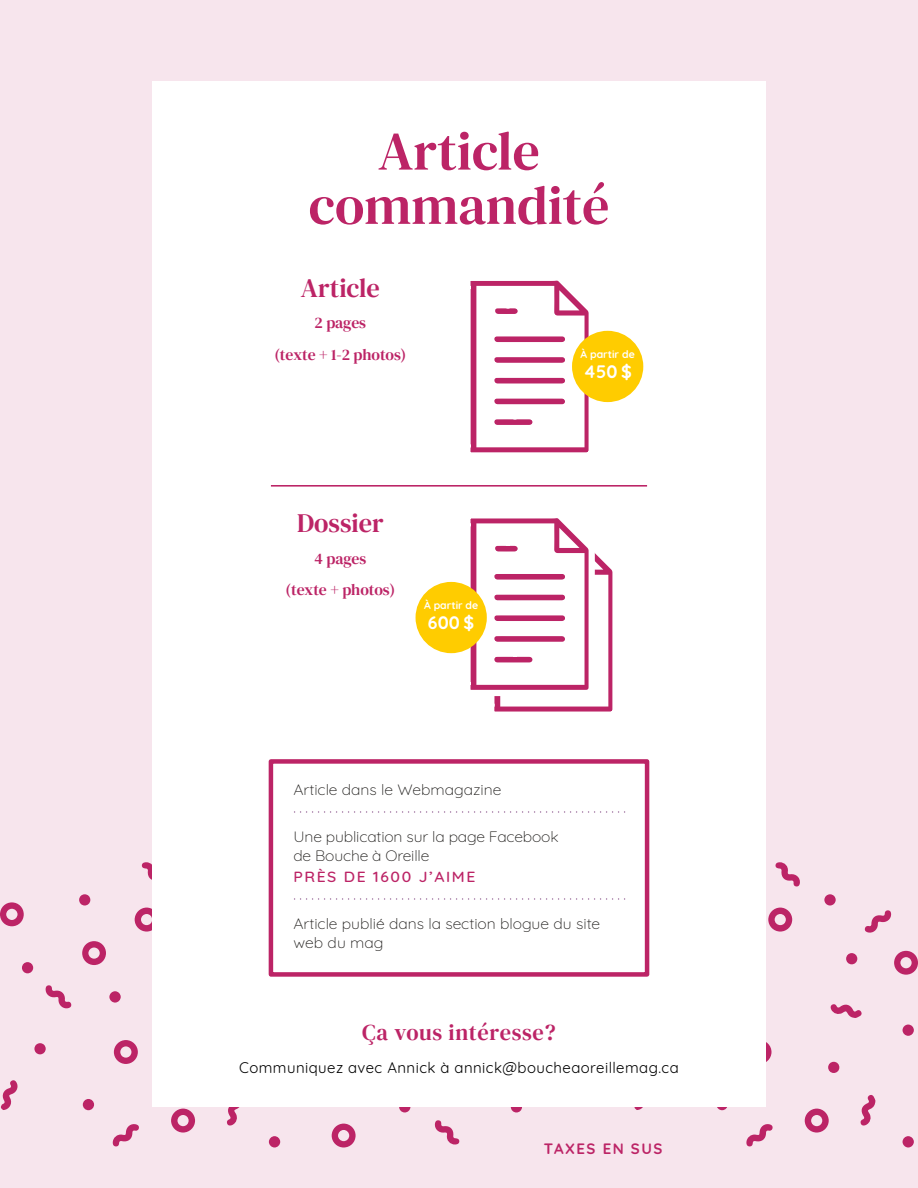
<style>
.page{position:relative;width:918px;height:1188px;background:#f7e5ed}
.page>*{position:absolute;margin:0;border:0;box-sizing:border-box;transform-origin:0 0}
.t1{font:54.3px/54.3px "DM Serif Text";color:#bc2466;text-align:center}
.t2{font:26.55px "DM Serif Text";color:#bc2466}
.t3{font:22.5px "DM Serif Text";letter-spacing:.03em;color:#bc2466}
.t4{font:700 18px "Quicksand";color:#fff}
.t5{font:15.75px/31.5px "DM Serif Text";letter-spacing:-.005em;color:#bc2466;text-align:center}
.t6{font:300 15px/19.5px "Quicksand";color:#1e1c1a;scale:1.05 1}
.t7{font:15px "Quicksand";letter-spacing:.03em;color:#000}
.t8{font:500 15px "Quicksand";letter-spacing:.1em;color:#bc2466;scale:1.05 1}
.t9{font:700 15px "Quicksand";letter-spacing:.1em;color:#bc2466}
.t10{font:700 10.5px "Quicksand";color:#fff}
</style>
<div class="page">
<svg style="left:114px;top:1040px;width:24px;height:24px"></svg>
<svg style="left:171px;top:1109px;width:24px;height:24px"></svg>
<svg style="left:135px;top:908px;width:17px;height:24px"></svg>
<svg style="left:0;top:902px;width:24px;height:24px"></svg>
<svg style="left:82px;top:941px;width:24px;height:24px"></svg>
<svg style="left:113px;top:1124px;width:26px;height:23px"></svg>
<svg style="left:45px;top:985px;width:27px;height:24px"></svg>
<svg style="left:1px;top:1080px;width:17px;height:30px"></svg>
<svg style="left:142px;top:862px;width:10px;height:18px"></svg>
<svg style="left:227px;top:1107px;width:13px;height:19px"></svg>
<div style="left:269px;top:1136px;width:11px;height:12px;background:#bc2466;border-radius:50%"></div>
<div style="left:83px;top:1099px;width:11px;height:11px;background:#bc2466;border-radius:50%"></div>
<div style="left:109px;top:991px;width:12px;height:12px;background:#bc2466;border-radius:50%"></div>
<div style="left:34px;top:1043px;width:12px;height:11px;background:#bc2466;border-radius:50%"></div>
<div style="left:79px;top:894px;width:11px;height:12px;background:#bc2466;border-radius:50%"></div>
<div style="left:22px;top:962px;width:11px;height:11px;background:#bc2466;border-radius:50%"></div>
<svg style="left:766px;top:1042px;width:6px;height:20px"></svg>
<svg style="left:894px;top:951px;width:24px;height:24px"></svg>
<svg style="left:805px;top:1109px;width:24px;height:24px"></svg>
<svg style="left:768px;top:908px;width:24px;height:24px"></svg>
<svg style="left:746px;top:1124px;width:27px;height:23px"></svg>
<svg style="left:634px;top:1107px;width:9px;height:3px"></svg>
<svg style="left:865px;top:910px;width:26px;height:23px"></svg>
<svg style="left:830px;top:1004px;width:32px;height:14px"></svg>
<svg style="left:775px;top:862px;width:25px;height:25px"></svg>
<svg style="left:860px;top:1095px;width:15px;height:31px"></svg>
<div style="left:903px;top:1025px;width:11px;height:11px;background:#bc2466;border-radius:50%"></div>
<div style="left:903px;top:1136px;width:11px;height:12px;background:#bc2466;border-radius:50%"></div>
<div style="left:824px;top:894px;width:12px;height:12px;background:#bc2466;border-radius:50%"></div>
<div style="left:846px;top:953px;width:11px;height:11px;background:#bc2466;border-radius:50%"></div>
<svg style="left:716px;top:1099px;width:12px;height:11px"></svg>
<div style="left:828px;top:1062px;width:11px;height:11px;background:#bc2466;border-radius:50%"></div>
<svg style="left:332px;top:1124px;width:24px;height:24px"></svg>
<svg style="left:434px;top:1120px;width:25px;height:25px"></svg>
<div style="left:399px;top:1101px;width:11px;height:12px;background:#bc2466;border-radius:50%"></div>
<div style="left:511px;top:1101px;width:11px;height:11px;background:#bc2466;border-radius:50%"></div>
<div style="left:152px;top:81px;width:614px;height:1026px;background:#fff"></div>
<svg style="left:470px;top:280px;width:127px;height:173px"></svg>
<svg style="left:462px;top:518px;width:151px;height:194px"></svg>
<hr style="left:271px;top:485px;width:376px;height:2px;background:#bc2466">
<div style="left:416px;top:582px;width:71px;height:71px;background:#fc0;border-radius:50%"></div>
<div style="left:572px;top:331px;width:71px;height:71px;background:#fc0;border-radius:50%"></div>
<div style="left:269px;top:759px;width:380px;height:218px;border:4px solid #bc2466"></div>
<svg style="left:294px;top:811px;width:331px;height:2px"></svg>
<svg style="left:294px;top:898px;width:331px;height:2px"></svg>
<h1 class="t1" style="left:309px;top:123px;width:302px">Article commandité</h1>
<h2 class="t2" style="left:301px;top:269px;width:80px">Article</h2>
<p class="t5" style="left:274px;top:307px;width:134px">2 pages<br>(texte + 1-2 photos)</p>
<h2 class="t2" style="left:297px;top:505px;width:88px">Dossier</h2>
<p class="t5" style="left:286px;top:543px;width:111px">4 pages<br>(texte + photos)</p>
<p class="t10" style="left:424px;top:599px;width:56px">À partir de</p>
<p class="t4" style="left:428px;top:611px;width:48px">600 $</p>
<p class="t10" style="left:581px;top:348px;width:56px">À partir de</p>
<p class="t4" style="left:583px;top:360px;width:50px">450 $</p>
<p class="t6" style="left:293px;top:780px;width:200px">Article dans le Webmagazine</p>
<p class="t6" style="left:293px;top:826px;width:254px">Une publication sur la page Facebook de Bouche à Oreille</p>
<p class="t8" style="left:293px;top:867px;width:175px">PRÈS DE 1600 J’AIME</p>
<p class="t6" style="left:293px;top:913px;width:294px">Article publié dans la section blogue du site web du mag</p>
<h3 class="t3" style="left:362px;top:1017px;width:195px">Ça vous intéresse?</h3>
<p class="t7" style="left:239px;top:1058px;width:441px">Communiquez avec Annick à annick@boucheaoreillemag.ca</p>
<p class="t9" style="left:544px;top:1139px;width:120px">TAXES EN SUS</p>
</div>
